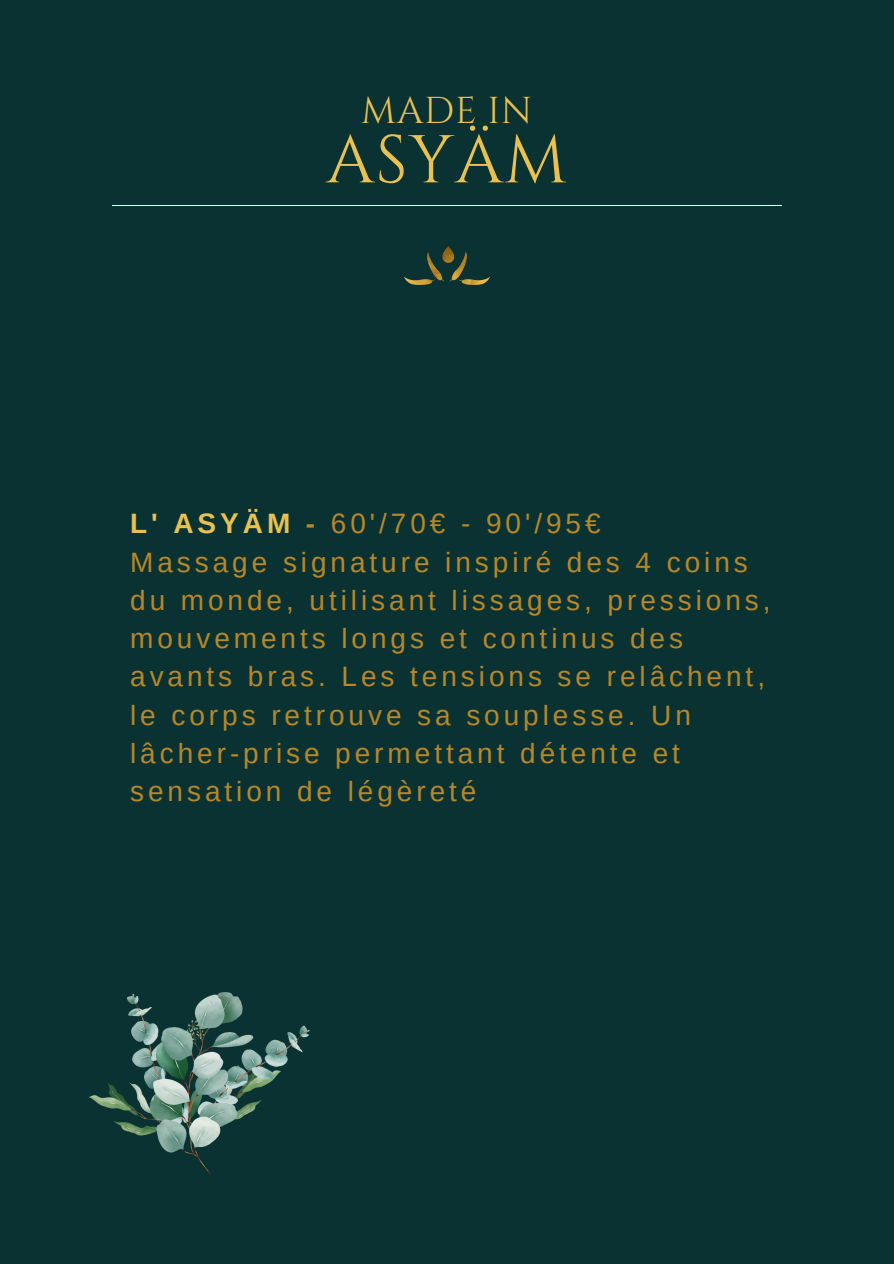
<style>
.page{position:relative;width:894px;height:1264px;background:#fff}
.page>*{position:absolute;margin:0;border:0;box-sizing:border-box;transform-origin:0 0}
.t1{font:67.35px "Cinzel";letter-spacing:.02em;color:#e8c150}
.t2{font:37.35px "Cinzel";letter-spacing:.02em;color:#e8c150}
.t3{font:28.05px/38.2px "Arimo";letter-spacing:.14em;color:#b78728}
.s1{font-weight:700;color:#e8c150}
.s2{font-weight:700}
</style>
<div class="page">
<div style="left:0;top:0;width:893px;height:1263px;background:#0a3232"></div>
<img style="left:405px;top:247px;width:84px;height:38px">
<hr style="left:112px;top:204px;width:670px;height:1px;background:#fff">
<img style="left:89px;top:992px;width:220px;height:182px">
<p class="t2" style="left:361px;top:86px;width:172px">MADE IN</p>
<p class="t1" style="left:326px;top:117px;width:242px">ASYÄM</p>
<p class="t3" style="left:130px;top:504px;width:472px"><span class="s1">L' ASYÄM</span> <span class="s2">-</span> 60'/70€ - 90'/95€</p>
<p class="t3" style="left:130px;top:542px;width:641px">Massage signature inspiré des 4 coins du monde, utilisant lissages, pressions, mouvements longs et continus des avants bras. Les tensions se relâchent, le corps retrouve sa souplesse. Un lâcher-prise permettant détente et sensation de légèreté</p>
</div>
